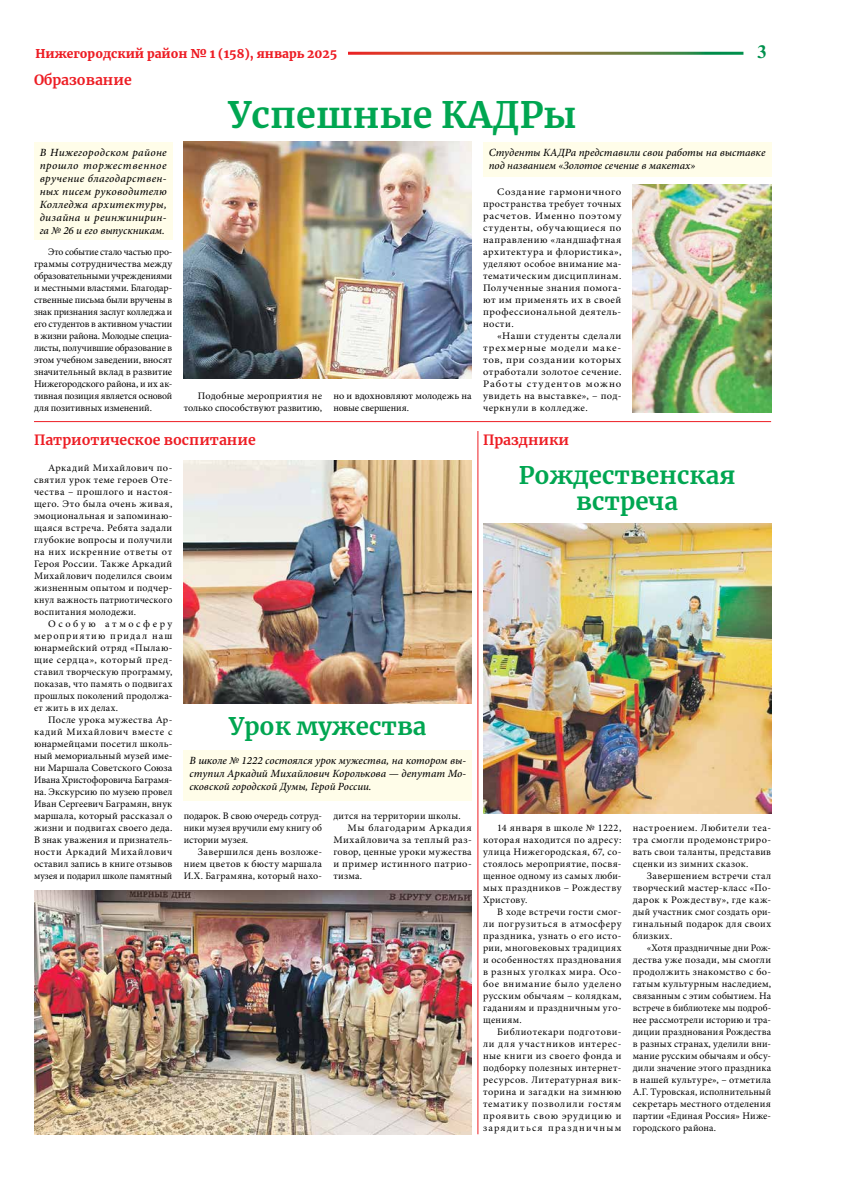
<style>
.page{position:relative;width:842px;height:1191px;background:#fff}
.page>*{position:absolute;margin:0;border:0;box-sizing:border-box;transform-origin:0 0}
.t1{font:700 36px "Merriweather";color:#00a651}
.t2{font:700 24px/26px "Merriweather";color:#00a651;text-align:center}
.t3{font:700 18px "Newton";color:#00904d}
.t4{font:700 14px "Merriweather";color:#ed1d24}
.t5{font:900 12px "Merriweather";color:#ed1d24}
.t6{font:italic 500 11px/13px "Minion Pro";color:#000;text-align:justify}
.t7{font:10px/12px "Minion Pro";letter-spacing:.025em;color:#000;text-align:justify}
.t8{font:10px/12px "Minion Pro";letter-spacing:.025em;color:#000;text-align:justify;scale:1.08 1}
.t9{font:10px/12px "Minion Pro";letter-spacing:.025em;color:#000;text-align:justify;scale:1.07 1}
.t10{font:10px/12px "Minion Pro";letter-spacing:.005em;color:#000;text-align:right}
.t11{font:10px "Minion Pro";letter-spacing:.025em;color:#000;scale:1.05 1}
.t12{font:10px/12px "Minion Pro";letter-spacing:-.01em;color:#000}
.t13{font:10px "Minion Pro";letter-spacing:.055em;color:#000;scale:1.05 1}
</style>
<div class="page">
<div style="left:34px;top:142px;width:138px;height:97px;background:#fffde9"></div>
<div style="left:483px;top:142px;width:288px;height:34px;background:#fffde9"></div>
<img style="left:184px;top:142px;width:288px;height:237px">
<img style="left:633px;top:184px;width:138px;height:228px">
<hr style="left:34px;top:421px;width:737px;height:1px;background:#ed1d24">
<img style="left:34px;top:890px;width:438px;height:244px">
<img style="left:184px;top:461px;width:288px;height:242px">
<img style="left:483px;top:524px;width:288px;height:289px">
<div style="left:184px;top:750px;width:288px;height:50px;background:#fffde9"></div>
<hr style="left:477px;top:431px;width:1px;height:703px;background:#ed1d24">
<p class="t5" style="left:36px;top:45px;width:303px">Нижегородский район № 1 (158), январь 2025</p>
<h3 class="t3" style="left:757px;top:41px;width:11px">3</h3>
<h3 class="t4" style="left:34px;top:70px;width:99px">Образование</h3>
<h1 class="t1" style="left:228px;top:90px;width:350px">Успешные КАДРы</h1>
<p class="t6" style="left:40px;top:145px;width:129px">В Нижегородском районе прошло торжественное вручение благодарствен&shy;ных писем руководителю Колледжа архитектуры, дизайна и реинжинирин&shy;га № 26 и его выпускникам.</p>
<p class="t7" style="left:34px;top:246px;width:140px;text-indent:14px">Это событие стало частью про&shy;граммы сотрудничества между образовательными учреждениями и местными властями. Благодар&shy;ственные письма были вручены в знак признания заслуг колледжа и его студентов в активном участии в жизни района. Молодые специа&shy;листы, получившие образование в этом учебном заведении, вносят значительный вклад в развитие Нижегородского района, и их ак&shy;тивная позиция является основой для позитивных изменений.</p>
<p class="t6" style="left:489px;top:145px;width:278px">Студенты КАДРа представили свои работы на выставке под названием «Золотое сечение в макетах»</p>
<p class="t8" style="left:483px;top:186px;width:130px;text-indent:14px">Создание гармоничного пространства требует точных расчетов. Именно поэтому студенты, обучающиеся по направлению «ландшафтная архитектура и флористика», уделяют особое внимание ма&shy;тематическим дисциплинам.<br>Полученные знания помога&shy;ют им применять их в своей профессиональной деятель&shy;ности.</p>
<p class="t9" style="left:483px;top:330px;width:131px;text-indent:14px">«Наши студенты сделали трехмерные модели маке&shy;тов, при создании которых отработали золотое сечение.<br>Работы студентов можно увидеть на выставке», – под&shy;черкнули в колледже.</p>
<p class="t10" style="left:184px;top:390px;width:140px">Подобные мероприятия не только способствуют развитию,</p>
<p class="t12" style="left:333px;top:390px;width:140px">но и вдохновляют молодежь на новые свершения.</p>
<h3 class="t4" style="left:34px;top:430px;width:223px">Патриотическое воспитание</h3>
<h3 class="t4" style="left:483px;top:430px;width:88px">Праздники</h3>
<p class="t7" style="left:34px;top:462px;width:140px;text-indent:14px">Аркадий Михайлович по&shy;святил урок теме героев Оте&shy;чества – прошлого и настоя&shy;щего. Это была очень живая, эмоциональная и запоминаю&shy;щаяся встреча. Ребята задали глубокие вопросы и получили на них искренние ответы от Героя России. Также Аркадий Михайлович поделился своим жизненным опытом и подчер&shy;кнул важность патриотического воспитания молодежи.</p>
<p class="t7" style="left:34px;top:618px;width:140px;text-indent:14px">Особую атмосферу мероприятию придал наш юнармейский отряд «Пылаю&shy;щие сердца», который пред&shy;ставил творческую программу, показав, что память о подвигах прошлых поколений продолжа&shy;ет жить в их делах.</p>
<p class="t7" style="left:34px;top:714px;width:140px;text-indent:14px">После урока мужества Ар&shy;кадий Михайлович вместе с юнармейцами посетил школь&shy;ный мемориальный музей име&shy;ни Маршала Советского Союза Ивана Христофоровича Баграмя&shy;на. Экскурсию по музею провел Иван Сергеевич Баграмян, внук маршала, который рассказал о жизни и подвигах своего деда.<br>В знак уважения и признатель&shy;ности Аркадий Михайлович оставил запись в книге отзывов музея и подарил школе памятный</p>
<h2 class="t2" style="left:519px;top:462px;width:218px">Рождественская встреча</h2>
<h2 class="t2" style="left:229px;top:712px;width:199px">Урок мужества</h2>
<p class="t6" style="left:189px;top:753px;width:278px">В школе № 1222 состоялся урок мужества, на котором вы&shy;ступил Аркадий Михайлович Королькова — депутат Мо&shy;сковской городской Думы, Герой России.</p>
<p class="t7" style="left:184px;top:810px;width:140px">подарок. В свою очередь сотруд&shy;ники музея вручили ему книгу об истории музея.</p>
<p class="t7" style="left:184px;top:846px;width:140px;text-indent:14px">Завершился день возложе&shy;нием цветов к бюсту маршала И.Х. Баграмяна, который нахо-</p>
<p class="t7" style="left:333px;top:810px;width:129px">дится на территории школы.</p>
<p class="t13" style="left:348px;top:821px;width:120px">Мы благодарим Аркадия</p>
<p class="t11" style="left:333px;top:833px;width:133px">Михайловича за теплый раз-</p>
<p class="t7" style="left:333px;top:846px;width:140px">говор, ценные уроки мужества</p>
<p class="t11" style="left:333px;top:857px;width:133px">и пример истинного патрио-</p>
<p class="t7" style="left:333px;top:870px;width:30px">тизма.</p>
<p class="t7" style="left:483px;top:822px;width:140px;text-indent:14px">14 января в школе № 1222, которая находится по адресу: улица Нижегородская, 67, со&shy;стоялось мероприятие, посвя&shy;щенное одному из самых люби&shy;мых праздников – Рождеству Христову.</p>
<p class="t7" style="left:483px;top:906px;width:140px;text-indent:14px">В ходе встречи гости смог&shy;ли погрузиться в атмосферу праздника, узнать о его исто&shy;рии, многовековых традициях и особенностях празднования в разных уголках мира. Осо&shy;бое внимание было уделено русским обычаям – колядкам, гаданиям и праздничным уго&shy;щениям.</p>
<p class="t7" style="left:483px;top:1026px;width:140px;text-indent:14px">Библиотекари подготови&shy;ли для участников интерес&shy;ные книги из своего фонда и подборку полезных интернет&shy;ресурсов. Литературная вик&shy;торина и загадки на зимнюю тематику позволили гостям проявить свою эрудицию и зарядиться праздничным</p>
<p class="t7" style="left:633px;top:822px;width:140px">настроением. Любители теа&shy;тра смогли продемонстриро&shy;вать свои таланты, представив сценки из зимних сказок.</p>
<p class="t7" style="left:633px;top:870px;width:140px;text-indent:14px">Завершением встречи стал творческий мастер-класс «По&shy;дарок к Рождеству», где каж&shy;дый участник смог создать ори&shy;гинальный подарок для своих близких.</p>
<p class="t7" style="left:633px;top:942px;width:140px;text-indent:14px">«Хотя праздничные дни Рож&shy;дества уже позади, мы смогли продолжить знакомство с бо&shy;гатым культурным наследием, связанным с этим событием. На встрече в библиотеке мы подроб&shy;нее рассмотрели историю и тра&shy;диции празднования Рождества в разных странах, уделили вни&shy;мание русским обычаям и обсу&shy;дили значение этого праздника в нашей культуре», – отметила А.Г. Туровская, исполнительный секретарь местного отделения партии «Единая Россия» Ниже&shy;городского района.</p>
</div>
